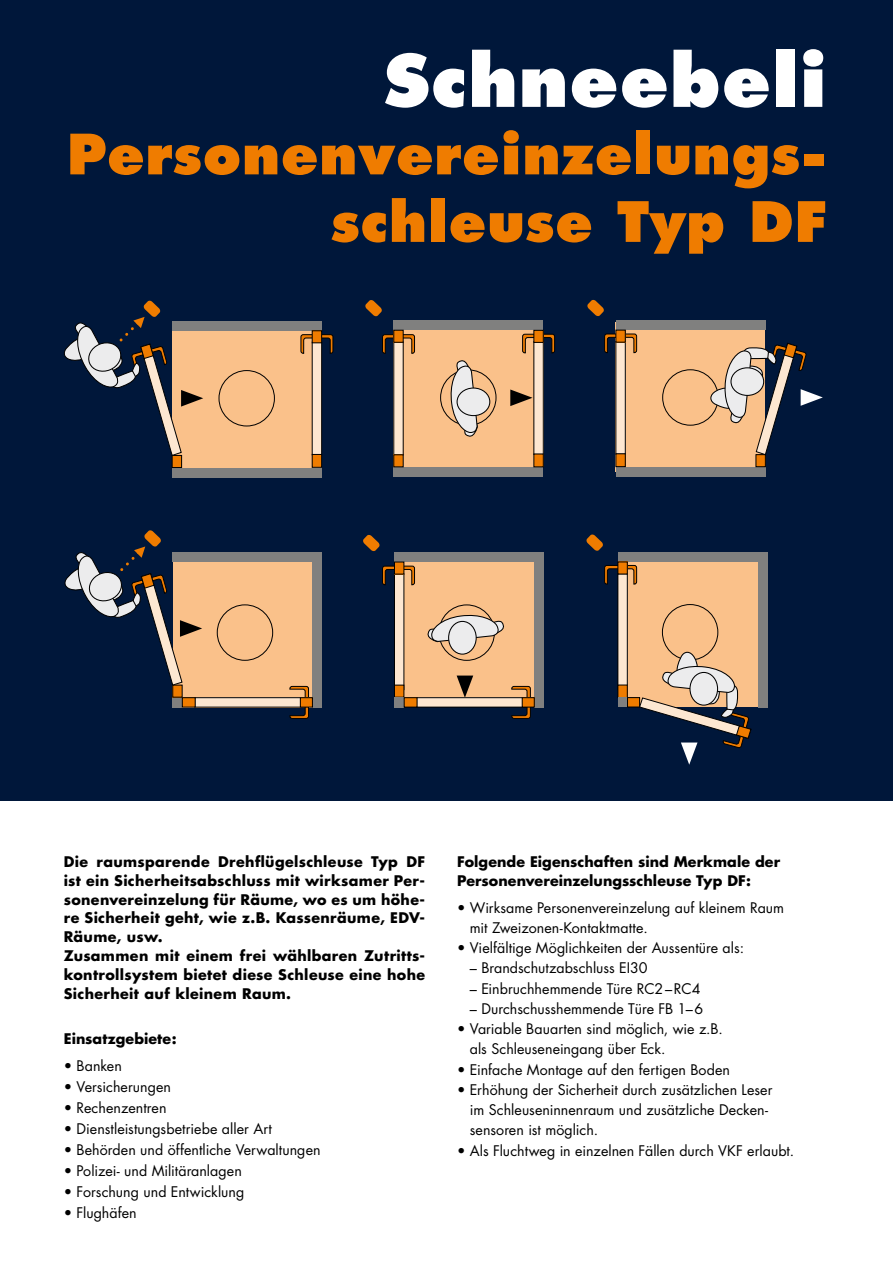
<style>
.page{position:relative;width:893px;height:1263px;background:#fff}
.page>*{position:absolute;margin:0;border:0;box-sizing:border-box;transform-origin:0 0}
.t1{font:800 70.5px "Futura";letter-spacing:.015em;color:#fff}
.t2{font:800 54px/67.5px "Futura";letter-spacing:.015em;color:#ef7c00;text-align:right}
.t3{font:14.25px/20.2px "Futura";letter-spacing:.005em;color:#000}
.t4{font:700 14.25px/18.9px "Futura";letter-spacing:.02em;color:#000}
</style>
<div class="page">
<div style="left:0;top:0;width:893px;height:800px;background:#00173a"></div>
<div style="left:172px;top:323px;width:149px;height:149px;background:#fac18a"></div>
<div style="left:172px;top:321px;width:150px;height:10px;background:#80807f"></div>
<div style="left:172px;top:467px;width:150px;height:10px;background:#80807f"></div>
<div style="left:172px;top:455px;width:10px;height:12px;background:#ef7c00"></div>
<div style="left:172px;top:455px;width:10px;height:13px;border:1px solid #000"></div>
<div style="left:219px;top:370px;width:56px;height:56px;border:1px solid #000;border-radius:50%"></div>
<svg style="left:64px;top:300px;width:139px;height:156px"></svg>
<div style="left:394px;top:322px;width:149px;height:150px;background:#fac18a"></div>
<div style="left:394px;top:320px;width:149px;height:10px;background:#80807f"></div>
<div style="left:394px;top:467px;width:149px;height:10px;background:#80807f"></div>
<div style="left:394px;top:342px;width:9px;height:113px;background:#fde7d1"></div>
<div style="left:394px;top:455px;width:9px;height:12px;background:#ef7c00"></div>
<svg style="left:365px;top:300px;width:17px;height:17px"></svg>
<svg style="left:448px;top:360px;width:31px;height:77px"></svg>
<div style="left:457px;top:388px;width:33px;height:28px;background:#ececed;border-radius:50%"></div>
<div style="left:457px;top:387px;width:33px;height:29px;border:1px solid #000;border-radius:50%"></div>
<svg style="left:587px;top:300px;width:17px;height:16px"></svg>
<div style="left:616px;top:322px;width:149px;height:149px;background:#fac18a"></div>
<div style="left:616px;top:467px;width:149px;height:10px;background:#80807f"></div>
<div style="left:756px;top:455px;width:9px;height:12px;background:#ef7c00"></div>
<div style="left:662px;top:370px;width:56px;height:55px;border:1px solid #000;border-radius:50%"></div>
<div style="left:616px;top:320px;width:149px;height:10px;background:#80807f"></div>
<svg style="left:510px;top:389px;width:22px;height:17px"></svg>
<svg style="left:382px;top:334px;width:33px;height:20px"></svg>
<div style="left:394px;top:330px;width:9px;height:12px;background:#ef7c00"></div>
<div style="left:312px;top:342px;width:10px;height:113px;background:#fde7d1"></div>
<div style="left:312px;top:342px;width:10px;height:113px;border:1px solid #000"></div>
<div style="left:312px;top:454px;width:10px;height:13px;background:#ef7c00"></div>
<div style="left:312px;top:454px;width:10px;height:13px;border:1px solid #000"></div>
<svg style="left:301px;top:334px;width:32px;height:20px"></svg>
<div style="left:312px;top:331px;width:10px;height:12px;background:#ef7c00"></div>
<div style="left:312px;top:331px;width:10px;height:12px;border:1px solid #000"></div>
<div style="left:534px;top:342px;width:9px;height:112px;background:#fde7d1"></div>
<div style="left:534px;top:454px;width:9px;height:13px;background:#ef7c00"></div>
<svg style="left:522px;top:334px;width:33px;height:19px"></svg>
<div style="left:534px;top:330px;width:9px;height:12px;background:#ef7c00"></div>
<div style="left:534px;top:330px;width:9px;height:13px;border:1px solid #000"></div>
<div style="left:616px;top:341px;width:9px;height:113px;background:#fde7d1"></div>
<div style="left:616px;top:454px;width:9px;height:13px;background:#ef7c00"></div>
<svg style="left:604px;top:334px;width:33px;height:19px"></svg>
<div style="left:616px;top:330px;width:9px;height:12px;background:#ef7c00"></div>
<svg style="left:710px;top:343px;width:113px;height:112px"></svg>
<div style="left:173px;top:558px;width:147px;height:149px;background:#fac18a"></div>
<div style="left:312px;top:552px;width:10px;height:155px;background:#80807f"></div>
<div style="left:173px;top:697px;width:9px;height:10px;background:#80807f"></div>
<div style="left:173px;top:552px;width:149px;height:10px;background:#80807f"></div>
<div style="left:217px;top:605px;width:56px;height:55px;border:1px solid #000;border-radius:50%"></div>
<div style="left:173px;top:685px;width:9px;height:12px;background:#ef7c00"></div>
<svg style="left:64px;top:530px;width:138px;height:155px"></svg>
<div style="left:394px;top:558px;width:148px;height:149px;background:#fac18a"></div>
<div style="left:534px;top:552px;width:10px;height:155px;background:#80807f"></div>
<div style="left:394px;top:552px;width:150px;height:10px;background:#80807f"></div>
<svg style="left:363px;top:534px;width:17px;height:17px"></svg>
<svg style="left:427px;top:612px;width:77px;height:31px"></svg>
<div style="left:449px;top:621px;width:27px;height:33px;background:#ececed;border-radius:50%"></div>
<div style="left:448px;top:621px;width:29px;height:34px;border:1px solid #000;border-radius:50%"></div>
<svg style="left:586px;top:534px;width:17px;height:17px"></svg>
<div style="left:619px;top:557px;width:147px;height:150px;background:#fac18a"></div>
<div style="left:618px;top:552px;width:149px;height:10px;background:#80807f"></div>
<div style="left:662px;top:604px;width:56px;height:56px;border:1px solid #000;border-radius:50%"></div>
<div style="left:758px;top:552px;width:9px;height:155px;background:#80807f"></div>
<div style="left:394px;top:574px;width:10px;height:116px;background:#fde7d1"></div>
<div style="left:394px;top:574px;width:10px;height:116px;border:1px solid #000"></div>
<div style="left:394px;top:685px;width:10px;height:12px;background:#ef7c00"></div>
<div style="left:394px;top:685px;width:10px;height:12px;border:1px solid #000"></div>
<div style="left:394px;top:697px;width:10px;height:10px;background:#80807f"></div>
<div style="left:618px;top:574px;width:9px;height:115px;background:#fde7d1"></div>
<div style="left:618px;top:685px;width:9px;height:13px;background:#ef7c00"></div>
<div style="left:618px;top:698px;width:9px;height:9px;background:#80807f"></div>
<svg style="left:457px;top:675px;width:16px;height:22px"></svg>
<div style="left:195px;top:698px;width:112px;height:9px;background:#fde7d1"></div>
<div style="left:195px;top:697px;width:113px;height:10px;border:1px solid #000"></div>
<div style="left:182px;top:698px;width:13px;height:9px;background:#ef7c00"></div>
<div style="left:182px;top:697px;width:13px;height:10px;border:1px solid #000"></div>
<svg style="left:290px;top:686px;width:19px;height:33px"></svg>
<div style="left:300px;top:698px;width:12px;height:9px;background:#ef7c00"></div>
<div style="left:300px;top:697px;width:13px;height:10px;border:1px solid #000"></div>
<div style="left:417px;top:698px;width:112px;height:9px;background:#fde7d1"></div>
<div style="left:416px;top:697px;width:114px;height:10px;border:1px solid #000"></div>
<div style="left:404px;top:698px;width:13px;height:9px;background:#ef7c00"></div>
<div style="left:404px;top:697px;width:13px;height:10px;border:1px solid #000"></div>
<svg style="left:511px;top:686px;width:20px;height:33px"></svg>
<div style="left:522px;top:698px;width:12px;height:9px;background:#ef7c00"></div>
<div style="left:522px;top:697px;width:12px;height:10px;border:1px solid #000"></div>
<svg style="left:382px;top:566px;width:33px;height:19px"></svg>
<svg style="left:604px;top:565px;width:33px;height:19px"></svg>
<div style="left:627px;top:698px;width:13px;height:9px;background:#ef7c00"></div>
<div style="left:627px;top:697px;width:13px;height:10px;border:1px solid #000"></div>
<svg style="left:639px;top:651px;width:112px;height:114px"></svg>
<div style="left:394px;top:562px;width:10px;height:12px;background:#ef7c00"></div>
<div style="left:394px;top:562px;width:10px;height:12px;border:1px solid #000"></div>
<div style="left:618px;top:562px;width:9px;height:12px;background:#ef7c00"></div>
<h1 class="t1" style="left:383px;top:37px;width:445px">Schneebeli</h1>
<h2 class="t2" style="left:67px;top:121px;width:762px">Personenvereinzelungs&shy;schleuse Typ DF</h2>
<p class="t4" style="left:64px;top:852px;width:363px">Die raumsparende Drehflügelschleuse Typ DF ist ein Sicherheitsabschluss mit wirksamer Per&shy;sonenvereinzelung für Räume, wo es um höhe&shy;re Sicherheit geht, wie z.B. Kassenräume, EDV-Räume, usw.<br>Zusammen mit einem frei wählbaren Zutritts&shy;kontrollsystem bietet diese Schleuse eine hohe Sicherheit auf kleinem Raum.</p>
<p class="t4" style="left:64px;top:1029px;width:114px">Einsatzgebiete:</p>
<p class="t3" style="left:64px;top:1056px;width:60px">• Banken</p>
<p class="t3" style="left:64px;top:1077px;width:109px">• Versicherungen</p>
<p class="t3" style="left:64px;top:1098px;width:104px">• Rechenzentren</p>
<p class="t3" style="left:64px;top:1119px;width:210px">• Dienstleistungsbetriebe aller Art</p>
<p class="t3" style="left:64px;top:1140px;width:258px">• Behörden und öffentliche Verwaltungen</p>
<p class="t3" style="left:64px;top:1161px;width:180px">• Polizei- und Militäranlagen</p>
<p class="t3" style="left:64px;top:1182px;width:182px">• Forschung und Entwicklung</p>
<p class="t3" style="left:64px;top:1203px;width:75px">• Flughäfen</p>
<p class="t4" style="left:457px;top:852px;width:324px">Folgende Eigenschaften sind Merkmale der<br>Personenvereinzelungsschleuse Typ DF:</p>
<p class="t3" style="left:470px;top:897px;width:316px;text-indent:-13px">• Wirksame Personenvereinzelung auf kleinem Raum mit Zweizonen-Kontaktmatte.</p>
<p class="t3" style="left:457px;top:938px;width:289px">• Vielfältige Möglichkeiten der Aussentüre als:</p>
<p class="t3" style="left:470px;top:958px;width:179px">– Brandschutzabschluss EI30</p>
<p class="t3" style="left:470px;top:978px;width:232px">– Einbruchhemmende Türe RC2–RC4</p>
<p class="t3" style="left:470px;top:998px;width:235px">– Durchschusshemmende Türe FB 1–6</p>
<p class="t3" style="left:470px;top:1019px;width:254px;text-indent:-13px">• Variable Bauarten sind möglich, wie z.B. als Schleuseneingang über Eck.</p>
<p class="t3" style="left:457px;top:1059px;width:274px">• Einfache Montage auf den fertigen Boden</p>
<p class="t3" style="left:470px;top:1079px;width:304px;text-indent:-13px">• Erhöhung der Sicherheit durch zusätzlichen Leser im Schleuseninnenraum und zusätzliche Decken&shy;sensoren ist möglich.</p>
<p class="t3" style="left:457px;top:1140px;width:339px">• Als Fluchtweg in einzelnen Fällen durch VKF erlaubt.</p>
</div>
